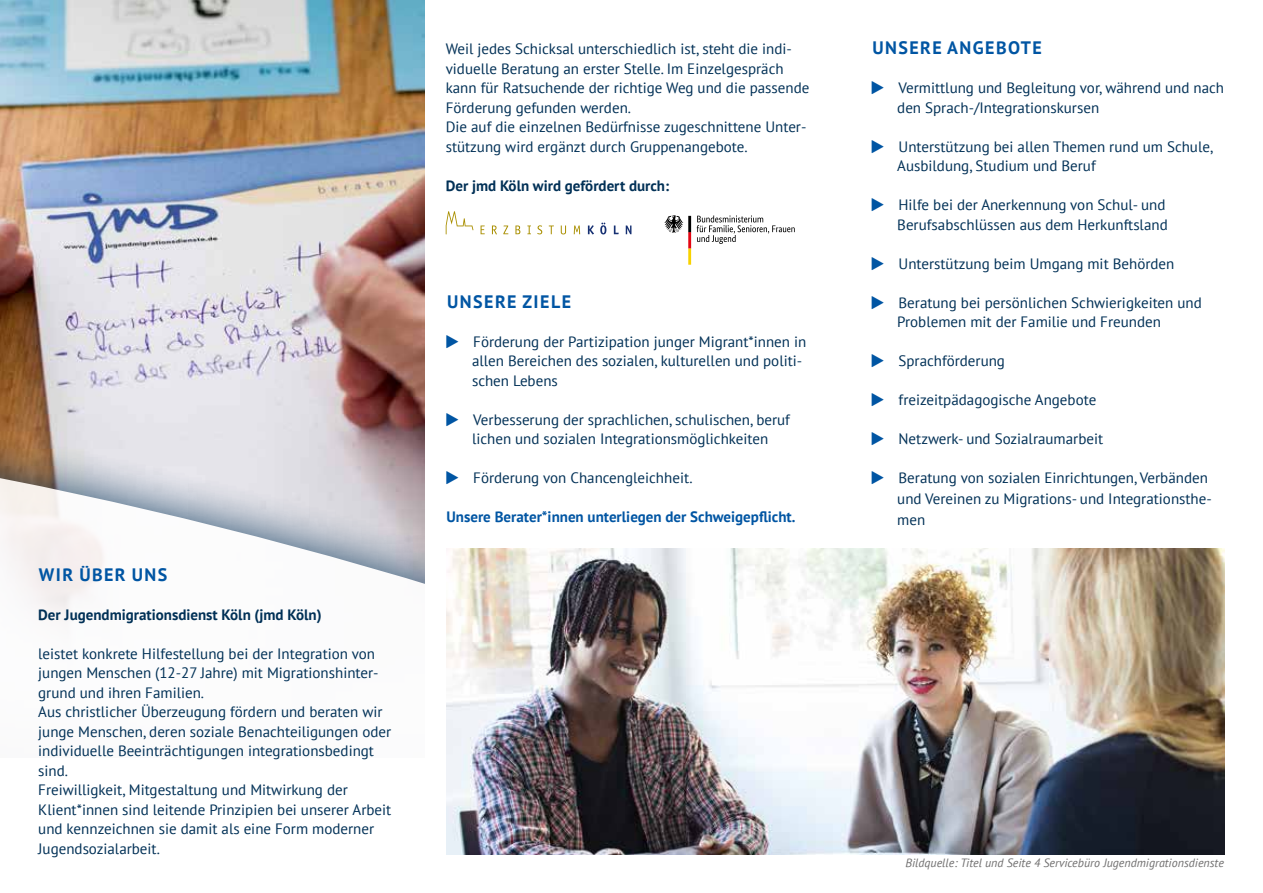
<style>
.page{position:relative;width:1263px;height:893px;background:#fff}
.page>*{position:absolute;margin:0;border:0;box-sizing:border-box;transform-origin:0 0}
.t1{font:700 18px "PT Sans";letter-spacing:.08em;color:#0055a3}
.t2{font:15px/19.5px "PT Sans";color:#003056}
.t3{font:700 15px "PT Sans";color:#003056}
.t4{font:700 15px "PT Sans";color:#0055a3}
.t5{font:italic 12px "PT Sans";color:#706f6f}
</style>
<div class="page">
<img style="left:0;top:0;width:425px;height:390px">
<div style="left:0;top:390px;width:956px;height:503px;background:#003056;opacity:.8"></div>
<svg style="left:0;top:435px;width:425px;height:458px"></svg>
<div style="left:425px;top:0;width:838px;height:893px;background:#fff"></div>
<img style="left:446px;top:549px;width:779px;height:306px">
<svg style="left:481px;top:225px;width:4px;height:9px"></svg>
<svg style="left:492px;top:226px;width:5px;height:8px"></svg>
<svg style="left:503px;top:225px;width:5px;height:9px"></svg>
<svg style="left:515px;top:225px;width:5px;height:9px"></svg>
<svg style="left:527px;top:225px;width:4px;height:9px"></svg>
<svg style="left:537px;top:225px;width:5px;height:9px"></svg>
<svg style="left:549px;top:226px;width:5px;height:8px"></svg>
<svg style="left:561px;top:225px;width:5px;height:9px"></svg>
<svg style="left:574px;top:225px;width:6px;height:9px"></svg>
<svg style="left:588px;top:225px;width:6px;height:9px"></svg>
<svg style="left:600px;top:223px;width:6px;height:11px"></svg>
<svg style="left:614px;top:225px;width:5px;height:9px"></svg>
<svg style="left:626px;top:225px;width:5px;height:9px"></svg>
<svg style="left:446px;top:211px;width:27px;height:23px"></svg>
<svg style="left:697px;top:215px;width:98px;height:29px"></svg>
<svg style="left:664px;top:215px;width:27px;height:50px"></svg>
<p class="t1" style="left:39px;top:562px;width:130px">WIR ÜBER UNS</p>
<p class="t3" style="left:38px;top:604px;width:285px">Der Jugendmigrationsdienst Köln (jmd Köln)</p>
<p class="t2" style="left:38px;top:643px;width:354px">leistet konkrete Hilfestellung bei der Integration von jungen Menschen (12-27 Jahre) mit Migrationshinter&shy;grund und ihren Familien.<br>Aus christlicher Überzeugung fördern und beraten wir junge Menschen, deren soziale Benachteiligungen oder individuelle Beeinträchtigungen integrationsbedingt sind.<br>Freiwilligkeit, Mitgestaltung und Mitwirkung der Klient*innen sind leitende Prinzipien bei unserer Arbeit und kennzeichnen sie damit als eine Form moderner Jugendsozialarbeit.</p>
<p class="t2" style="left:446px;top:39px;width:365px">Weil jedes Schicksal unterschiedlich ist, steht die indi&shy;viduelle Beratung an erster Stelle. Im Einzelgespräch kann für Ratsuchende der richtige Weg und die passende Förderung gefunden werden.<br>Die auf die einzelnen Bedürfnisse zugeschnittene Unter&shy;stützung wird ergänzt durch Gruppenangebote.</p>
<p class="t3" style="left:446px;top:175px;width:225px">Der jmd Köln wird gefördert durch:</p>
<p class="t1" style="left:447px;top:289px;width:125px">UNSERE ZIELE</p>
<p class="t2" style="left:472px;top:331px;width:336px">Förderung der Partizipation junger Migrant*innen in allen Bereichen des sozialen, kulturellen und politi&shy;schen Lebens</p>
<p class="t2" style="left:472px;top:409px;width:319px">Verbesserung der sprachlichen, schulischen, beruf lichen und sozialen Integrationsmöglichkeiten</p>
<p class="t2" style="left:473px;top:468px;width:221px">Förderung von Chancengleichheit.</p>
<p class="t4" style="left:446px;top:507px;width:351px">Unsere Berater*innen unterliegen der Schweigepflicht.</p>
<p class="t1" style="left:872px;top:36px;width:171px">UNSERE ANGEBOTE</p>
<p class="t2" style="left:897px;top:78px;width:328px">Vermittlung und Begleitung vor, während und nach den Sprach-/Integrationskursen</p>
<p class="t2" style="left:897px;top:136px;width:318px">Unterstützung bei allen Themen rund um Schule,<br>Ausbildung, Studium und Beruf</p>
<p class="t2" style="left:897px;top:195px;width:272px">Hilfe bei der Anerkennung von Schul- und<br>Berufsabschlüssen aus dem Herkunftsland</p>
<p class="t2" style="left:898px;top:253px;width:277px">Unterstützung beim Umgang mit Behörden</p>
<p class="t2" style="left:897px;top:292px;width:306px">Beratung bei persönlichen Schwierigkeiten und<br>Problemen mit der Familie und Freunden</p>
<p class="t2" style="left:898px;top:351px;width:108px">Sprachförderung</p>
<p class="t2" style="left:898px;top:390px;width:199px">freizeitpädagogische Angebote</p>
<p class="t2" style="left:898px;top:429px;width:206px">Netzwerk- und Sozialraumarbeit</p>
<p class="t2" style="left:897px;top:467px;width:316px;line-height:21px">Beratung von sozialen Einrichtungen, Verbänden und Vereinen zu Migrations- und Integrationsthe&shy;men</p>
<p class="t5" style="left:905px;top:855px;width:320px">Bildquelle: Titel und Seite 4 Servicebüro Jugendmigrationsdienste</p>
</div>
